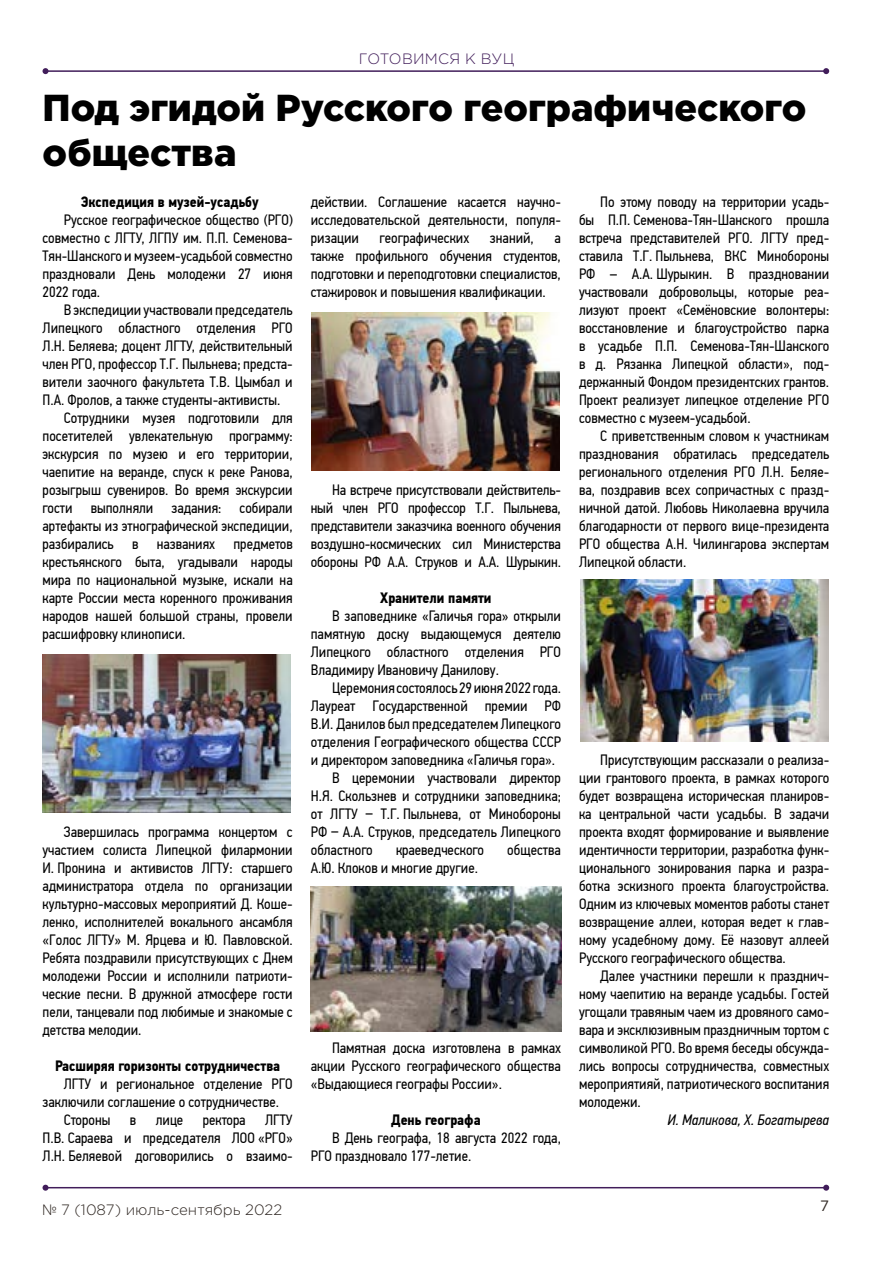
<style>
.page{position:relative;width:893px;height:1263px;background:#fff}
.page>*{position:absolute;margin:0;border:0;box-sizing:border-box;transform-origin:0 0}
.t1{font:900 37.5px/45px "Gotham Pro";color:#000}
.t2{font:15px/18px "PF Din Text Cond Pro";color:#000;text-align:justify}
.t3{font:700 15px "PF Din Text Cond Pro";color:#000}
.t4{font:300 15px "Gotham Pro";color:#2f2722}
.t5{font:italic 15px "PF Din Text Cond Pro";color:#000}
.t6{font:300 15px "Gotham Pro";letter-spacing:.02em;color:#411d5a}
.t7{font:15px "Gotham Pro";color:#2f2722}
</style>
<div class="page">
<hr style="left:46px;top:70px;width:780px;height:2px;background:#411d5a">
<svg style="left:43px;top:68px;width:6px;height:6px"></svg>
<svg style="left:823px;top:68px;width:6px;height:6px"></svg>
<hr style="left:46px;top:1187px;width:780px;height:1px;background:#411d5a">
<svg style="left:43px;top:1185px;width:6px;height:6px"></svg>
<svg style="left:823px;top:1185px;width:6px;height:6px"></svg>
<img style="left:42px;top:655px;width:248px;height:157px">
<img style="left:312px;top:313px;width:248px;height:157px">
<img style="left:310px;top:887px;width:251px;height:144px">
<img style="left:580px;top:579px;width:248px;height:162px">
<p class="t6" style="left:359px;top:50px;width:157px">ГОТОВИМСЯ К ВУЦ</p>
<h1 class="t1" style="left:43px;top:84px;width:765px">Под эгидой Русского географического общества</h1>
<p class="t3" style="left:81px;top:193px;width:180px">Экспедиция в музей-усадьбу</p>
<p class="t2" style="left:43px;top:211px;width:252px;text-indent:21px">Русское географическое общество (РГО) совместно с ЛГТУ, ЛГПУ им. П.П. Семенова-Тян-Шанского и музеем-усадьбой совместно праздновали День молодежи 27 июня 2022 года.</p>
<p class="t2" style="left:64px;top:301px;width:230px">В экспедиции участвовали председатель</p>
<p class="t2" style="left:43px;top:319px;width:252px">Липецкого областного отделения РГО</p>
<p class="t2" style="left:43px;top:337px;width:252px">Л.Н. Беляева; доцент ЛГТУ, действительный</p>
<p class="t2" style="left:43px;top:355px;width:252px">член РГО, профессор Т.Г. Пыльнева; предста-</p>
<p class="t2" style="left:43px;top:373px;width:252px">вители заочного факультета Т.В. Цымбал и</p>
<p class="t2" style="left:43px;top:391px;width:239px">П.А. Фролов, а также студенты-активисты.</p>
<p class="t2" style="left:64px;top:409px;width:230px">Сотрудники музея подготовили для</p>
<p class="t2" style="left:43px;top:427px;width:252px">посетителей увлекательную программу:</p>
<p class="t2" style="left:43px;top:445px;width:252px">экскурсия по музею и его территории,</p>
<p class="t2" style="left:43px;top:463px;width:252px">чаепитие на веранде, спуск к реке Ранова,</p>
<p class="t2" style="left:43px;top:481px;width:252px">розыгрыш сувениров. Во время экскурсии</p>
<p class="t2" style="left:43px;top:499px;width:252px">гости выполняли задания: собирали</p>
<p class="t2" style="left:43px;top:517px;width:252px">артефакты из этнографической экспедиции,</p>
<p class="t2" style="left:43px;top:535px;width:252px">разбирались в названиях предметов</p>
<p class="t2" style="left:43px;top:553px;width:252px">крестьянского быта, угадывали народы</p>
<p class="t2" style="left:43px;top:571px;width:252px">мира по национальной музыке, искали на</p>
<p class="t2" style="left:43px;top:589px;width:252px">карте России места коренного проживания</p>
<p class="t2" style="left:43px;top:607px;width:252px">народов нашей большой страны, провели</p>
<p class="t2" style="left:43px;top:625px;width:144px">расшифровку клинописи.</p>
<p class="t2" style="left:311px;top:193px;width:252px">действии. Соглашение касается научно&shy;исследовательской деятельности, популя&shy;ризации</p>
<p class="t2" style="left:579px;top:193px;width:252px;text-indent:21px">По этому поводу на территории усадь&shy;бы П.П. Семенова-Тян-Шанского прошла встреча представителей РГО. ЛГТУ пред&shy;ставила Т.Г. Пыльнева, ВКС Минобороны РФ – А.А. Шурыкин. В праздновании участвовали добровольцы, которые реа&shy;лизуют проект «Семёновские волонтеры: восстановление и благоустройство парка в усадьбе П.П. Семенова-Тян-Шанского в д. Рязанка Липецкой области», под&shy;держанный Фондом президентских грантов.<br>Проект реализует липецкое отделение РГО совместно с музеем-усадьбой.</p>
<p class="t2" style="left:579px;top:427px;width:252px;text-indent:21px">С приветственным словом к участникам празднования обратилась председатель регионального отделения РГО Л.Н. Беляе&shy;ва, поздравив всех сопричастных с празд&shy;ничной датой. Любовь Николаевна вручила благодарности от первого вице-президента РГО общества А.Н. Чилингарова экспертам Липецкой области.</p>
<p class="t2" style="left:380px;top:229px;width:91px">географических</p>
<p class="t2" style="left:490px;top:229px;width:46px">знаний,</p>
<p class="t2" style="left:311px;top:229px;width:252px;text-indent:244px">а также профильного обучения студентов, подготовки и переподготовки специалистов, стажировок и повышения квалификации.</p>
<p class="t2" style="left:311px;top:481px;width:252px;text-indent:21px">На встрече присутствовали действитель&shy;ный член РГО профессор Т.Г. Пыльнева, представители заказчика военного обучения воздушно-космических сил Министерства обороны РФ А.А. Струков и А.А. Шурыкин.</p>
<p class="t3" style="left:380px;top:589px;width:113px">Хранители памяти</p>
<p class="t2" style="left:311px;top:607px;width:252px;text-indent:21px">В заповеднике «Галичья гора» открыли памятную доску выдающемуся деятелю Липецкого областного отделения РГО Владимиру Ивановичу Данилову.</p>
<p class="t2" style="left:332px;top:679px;width:230px">Церемония состоялось 29 июня 2022 года.</p>
<p class="t2" style="left:311px;top:697px;width:252px">Лауреат Государственной премии РФ</p>
<p class="t2" style="left:311px;top:715px;width:252px">В.И. Данилов был председателем Липецкого</p>
<p class="t2" style="left:311px;top:733px;width:252px">отделения Географического общества СССР</p>
<p class="t2" style="left:311px;top:751px;width:246px">и директором заповедника «Галичья гора».</p>
<p class="t2" style="left:332px;top:769px;width:230px">В церемонии участвовали директор</p>
<p class="t2" style="left:311px;top:787px;width:252px">Н.Я. Скользнев и сотрудники заповедника;</p>
<p class="t2" style="left:311px;top:805px;width:252px">от ЛГТУ – Т.Г. Пыльнева, от Минобороны</p>
<p class="t2" style="left:311px;top:823px;width:252px">РФ – А.А. Струков, председатель Липецкого</p>
<p class="t2" style="left:311px;top:841px;width:64px">областного</p>
<p class="t2" style="left:396px;top:841px;width:90px">краеведческого</p>
<p class="t2" style="left:507px;top:841px;width:55px">общества</p>
<p class="t2" style="left:311px;top:859px;width:169px">А.Ю. Клоков и многие другие.</p>
<p class="t2" style="left:579px;top:751px;width:252px;text-indent:21px">Присутствующим рассказали о реализа&shy;ции грантового проекта, в рамках которого будет возвращена историческая планиров&shy;ка центральной части усадьбы. В задачи проекта входят формирование и выявление идентичности территории, разработка функ&shy;ционального зонирования парка и разра&shy;ботка эскизного проекта благоустройства.<br>Одним из ключевых моментов работы станет возвращение аллеи, которая ведет к глав&shy;ному усадебному дому. Её назовут аллеей Русского географического общества.</p>
<p class="t2" style="left:579px;top:967px;width:252px;text-indent:21px">Далее участники перешли к празднич&shy;ному чаепитию на веранде усадьбы. Гостей угощали травяным чаем из дровяного само&shy;вара и эксклюзивным праздничным тортом с символикой РГО. Во время беседы обсужда&shy;лись вопросы сотрудничества, совместных мероприятияй, патриотического воспитания молодежи.</p>
<p class="t5" style="left:667px;top:1111px;width:163px">И. Маликова, Х. Богатырева</p>
<p class="t2" style="left:43px;top:823px;width:252px;text-indent:21px">Завершилась программа концертом с участием солиста Липецкой филармонии И. Пронина и активистов ЛГТУ: старшего администратора отдела по организации культурно-массовых мероприятий Д. Коше&shy;ленко, исполнителей вокального ансамбля «Голос ЛГТУ» М. Ярцева и Ю. Павловской.<br>Ребята поздравили присутствующих с Днем молодежи России и исполнили патриоти&shy;ческие песни. В дружной атмосфере гости пели, танцевали под любимые и знакомые с детства мелодии.</p>
<p class="t3" style="left:55px;top:1057px;width:227px">Расширяя горизонты сотрудничества</p>
<p class="t2" style="left:64px;top:1075px;width:230px">ЛГТУ и региональное отделение РГО</p>
<p class="t2" style="left:43px;top:1093px;width:238px">заключили соглашение о сотрудничестве.</p>
<p class="t2" style="left:64px;top:1111px;width:48px">Стороны</p>
<p class="t2" style="left:130px;top:1111px;width:8px">в</p>
<p class="t2" style="left:156px;top:1111px;width:29px">лице</p>
<p class="t2" style="left:203px;top:1111px;width:44px">ректора</p>
<p class="t2" style="left:311px;top:1039px;width:252px;text-indent:21px">Памятная доска изготовлена в рамках акции Русского географического общества «Выдающиеся географы России».</p>
<p class="t3" style="left:391px;top:1111px;width:91px">День географа</p>
<p class="t2" style="left:311px;top:1129px;width:252px;text-indent:21px">В День географа, 18 августа 2022 года,<br>РГО праздновало 177-летие.</p>
<p class="t2" style="left:43px;top:1111px;width:252px;text-indent:223px">ЛГТУ П.В. Сараева и председателя ЛОО «РГО» Л.Н. Беляевой договорились о взаимо-</p>
<p class="t4" style="left:42px;top:1202px;width:241px">№ 7 (1087) июль-сентябрь 2022</p>
<p class="t7" style="left:820px;top:1197px;width:10px">7</p>
</div>
